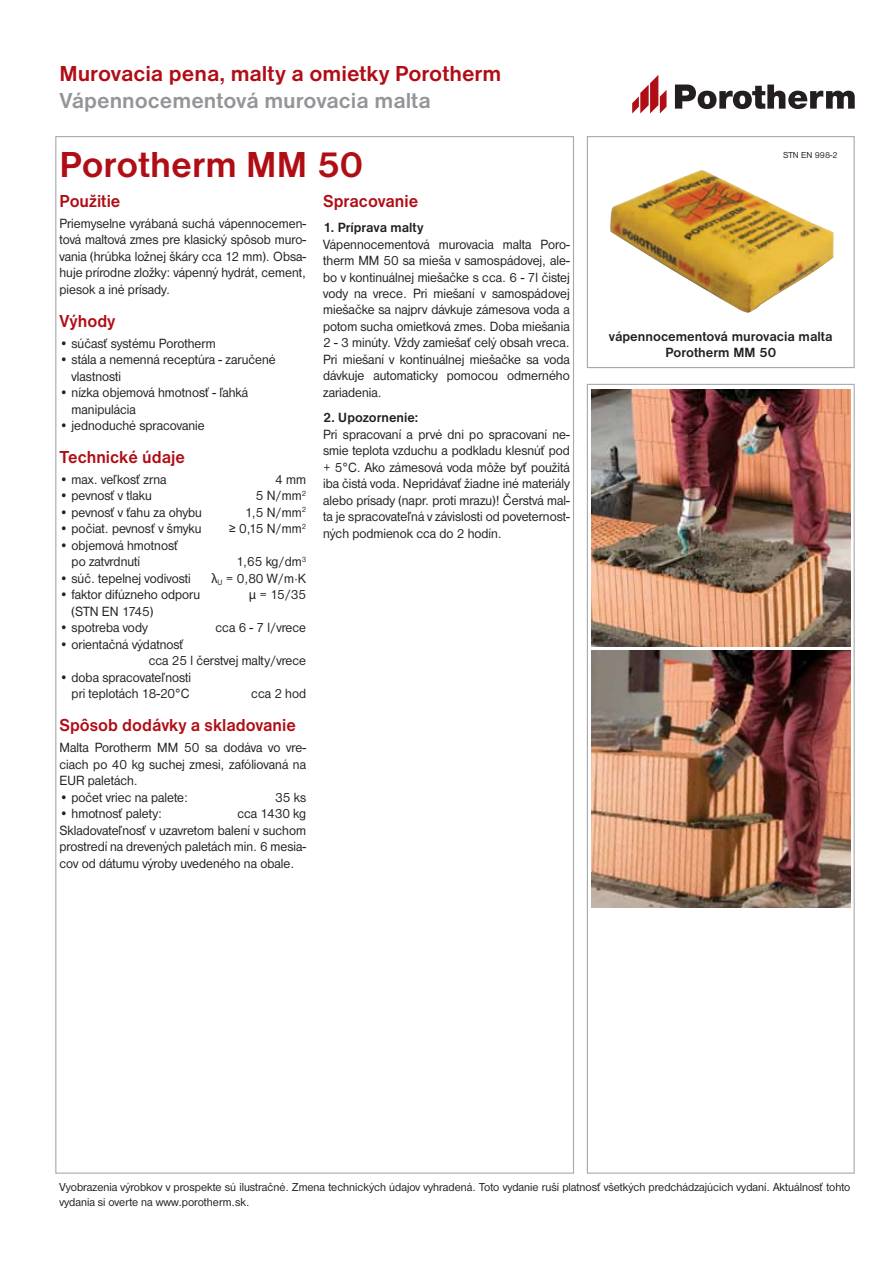
<style>
.page{position:relative;width:893px;height:1263px;background:#fff}
.page>*{position:absolute;margin:0;border:0;box-sizing:border-box;transform-origin:0 0}
.t1{font:700 37.5px "Nimbus San DEE";color:#b00d15}
.t2{font:700 22.5px "Nimbus San DEE";color:#b00d15}
.t3{font:700 22.5px "Nimbus San DEE";color:#939598}
.t4{font:700 18px "Nimbus San DEE";color:#b00d15;scale:.95 1}
.t5{font:13.8px/16.5px "Nimbus San DEE";color:#231f20;scale:.95 1}
.t6{font:700 13.8px/16.5px "Nimbus San DEE";color:#231f20;text-align:center}
.t7{font:12px/15px "Nimbus San DEE";color:#231f20}
.t8{font:9px "Nimbus San DEE";color:#231f20}
.s1{font-family:"Myriad Pro"}
</style>
<div class="page">
<svg style="left:675px;top:85px;width:180px;height:24px"></svg>
<svg style="left:632px;top:75px;width:34px;height:38px"></svg>
<div style="left:587px;top:136px;width:268px;height:232px;border:1px solid #a8a9ad"></div>
<img style="left:591px;top:389px;width:259px;height:257px">
<img style="left:591px;top:651px;width:259px;height:257px">
<img style="left:610px;top:170px;width:224px;height:143px">
<h2 class="t2" style="left:60px;top:61px;width:443px">Murovacia pena, malty a omietky Porotherm</h2>
<h2 class="t3" style="left:60px;top:88px;width:373px">Vápennocementová murovacia malta</h2>
<h1 class="t1" style="left:60px;top:143px;width:305px">Porotherm MM 50</h1>
<h3 class="t4" style="left:60px;top:191px;width:66px">Použitie</h3>
<p class="t5" style="left:60px;top:215px;width:261px;text-align:justify">Priemyselne vyrábaná suchá vápennocemen&shy;tová maltová zmes pre klasický spôsob muro&shy;vania (hrúbka ložnej škáry cca 12 mm). Obsa&shy;huje prírodne zložky: vápenný hydrát, cement, piesok a iné prísady.</p>
<h3 class="t4" style="left:60px;top:311px;width:60px">Výhody</h3>
<p class="t5" style="left:60px;top:335px;width:166px">• súčasť systému Porotherm</p>
<p class="t5" style="left:72px;top:351px;width:216px;text-indent:-12px">• stála a nemenná receptúra - zaručené vlastnosti</p>
<p class="t5" style="left:72px;top:384px;width:187px;text-indent:-12px">• nízka objemová hmotnosť - ľahká manipulácia</p>
<p class="t5" style="left:60px;top:417px;width:154px">• jednoduché spracovanie</p>
<h3 class="t4" style="left:60px;top:447px;width:133px">Technické údaje</h3>
<p class="t5" style="left:60px;top:471px;width:114px">• max. veľkosť zrna</p>
<p class="t5" style="left:275px;top:471px;width:34px">4 mm</p>
<p class="t5" style="left:60px;top:488px;width:99px">• pevnosť v tlaku</p>
<p class="t5" style="left:256px;top:488px;width:54px">5 N/mm<sup>2</sup></p>
<p class="t5" style="left:60px;top:504px;width:151px">• pevnosť v ťahu za ohybu</p>
<p class="t5" style="left:245px;top:504px;width:66px">1,5 N/mm<sup>2</sup></p>
<p class="t5" style="left:60px;top:521px;width:151px">• počiat. pevnosť v šmyku</p>
<p class="t5" style="left:229px;top:521px;width:83px">≥ 0,15 N/mm<sup>2</sup></p>
<p class="t5" style="left:72px;top:537px;width:114px;text-indent:-12px">• objemová hmotnosť po zatvrdnutí</p>
<p class="t5" style="left:237px;top:554px;width:75px">1,65 kg/dm<sup>3</sup></p>
<p class="t5" style="left:60px;top:570px;width:140px">• súč. tepelnej vodivosti</p>
<p class="t5" style="left:211px;top:570px;width:101px"><span class="s1">λ</span><sub>U</sub> = 0,80 W/m·K</p>
<p class="t5" style="left:60px;top:587px;width:150px">• faktor difúzneho odporu</p>
<p class="t5" style="left:249px;top:587px;width:62px"><span class="s1">μ</span> = 15/35</p>
<p class="t5" style="left:72px;top:603px;width:87px">(STN EN 1745)</p>
<p class="t5" style="left:60px;top:620px;width:94px">• spotreba vody</p>
<p class="t5" style="left:216px;top:620px;width:97px">cca 6 - 7 l/vrece</p>
<p class="t5" style="left:149px;top:636px;width:167px;text-indent:-89px">• orientačná výdatnosť<br>cca 25 l čerstvej malty/vrece</p>
<p class="t5" style="left:60px;top:669px;width:140px;text-align:right">• doba spracovateľnosti pri teplotách 18-20°C</p>
<p class="t5" style="left:251px;top:686px;width:59px">cca 2 hod</p>
<h3 class="t4" style="left:60px;top:715px;width:250px">Spôsob dodávky a skladovanie</h3>
<p class="t5" style="left:59px;top:739px;width:261px;text-align:justify">Malta Porotherm MM 50 sa dodáva vo vre&shy;ciach po 40 kg suchej zmesi, zafóliovaná na EUR paletách.</p>
<p class="t5" style="left:59px;top:789px;width:137px">• počet vriec na palete:</p>
<p class="t5" style="left:275px;top:789px;width:34px">35 ks</p>
<p class="t5" style="left:59px;top:805px;width:110px">• hmotnosť palety:</p>
<p class="t5" style="left:59px;top:805px;width:261px;text-align:justify;text-indent:178px">cca 1430 kg Skladovateľnosť v uzavretom balení v suchom prostredí na drevených paletách min. 6 mesia&shy;cov od dátumu výroby uvedeného na obale.</p>
<h3 class="t4" style="left:323px;top:191px;width:102px">Spracovanie</h3>
<p class="t6" style="left:323px;top:219px;width:102px">1. Príprava malty</p>
<p class="t5" style="left:323px;top:236px;width:261px">Vápennocementová murovacia malta Poro&shy;therm MM 50 sa mieša v samospádovej, ale&shy;bo v kontinuálnej miešačke s cca. 6 - 7l čistej vody na vrece. Pri miešaní v samospádovej miešačke sa najprv dávkuje zámesova voda a potom sucha omietková zmes. Doba miešania 2 - 3 minúty. Vždy zamiešať celý obsah vreca.<br>Pri miešaní v kontinuálnej miešačke sa voda dávkuje automaticky pomocou odmerného zariadenia.</p>
<p class="t6" style="left:323px;top:409px;width:97px">2. Upozornenie:</p>
<p class="t5" style="left:323px;top:426px;width:261px;text-align:justify">Pri spracovaní a prvé dni po spracovaní ne&shy;smie teplota vzduchu a podkladu klesnúť pod + 5°C. Ako zámesová voda môže byť použitá iba čistá voda. Nepridávať žiadne iné materiály alebo prísady (napr. proti mrazu)! Čerstvá mal&shy;ta je spracovateľná v závislosti od poveternost&shy;ných podmienok cca do 2 hodín.</p>
<p class="t8" style="left:783px;top:150px;width:56px">STN EN 998-2</p>
<p class="t6" style="left:609px;top:328px;width:225px">vápennocementová murovacia malta<br>Porotherm MM 50</p>
<p class="t7" style="left:60px;top:1180px;width:792px">Vyobrazenia výrobkov v prospekte sú ilustračné. Zmena technických údajov vyhradená. Toto vydanie ruší platnosť všetkých predchádzajúcich vydaní. Aktuálnosť tohto vydania si overte na www.porotherm.sk.</p>
</div>
